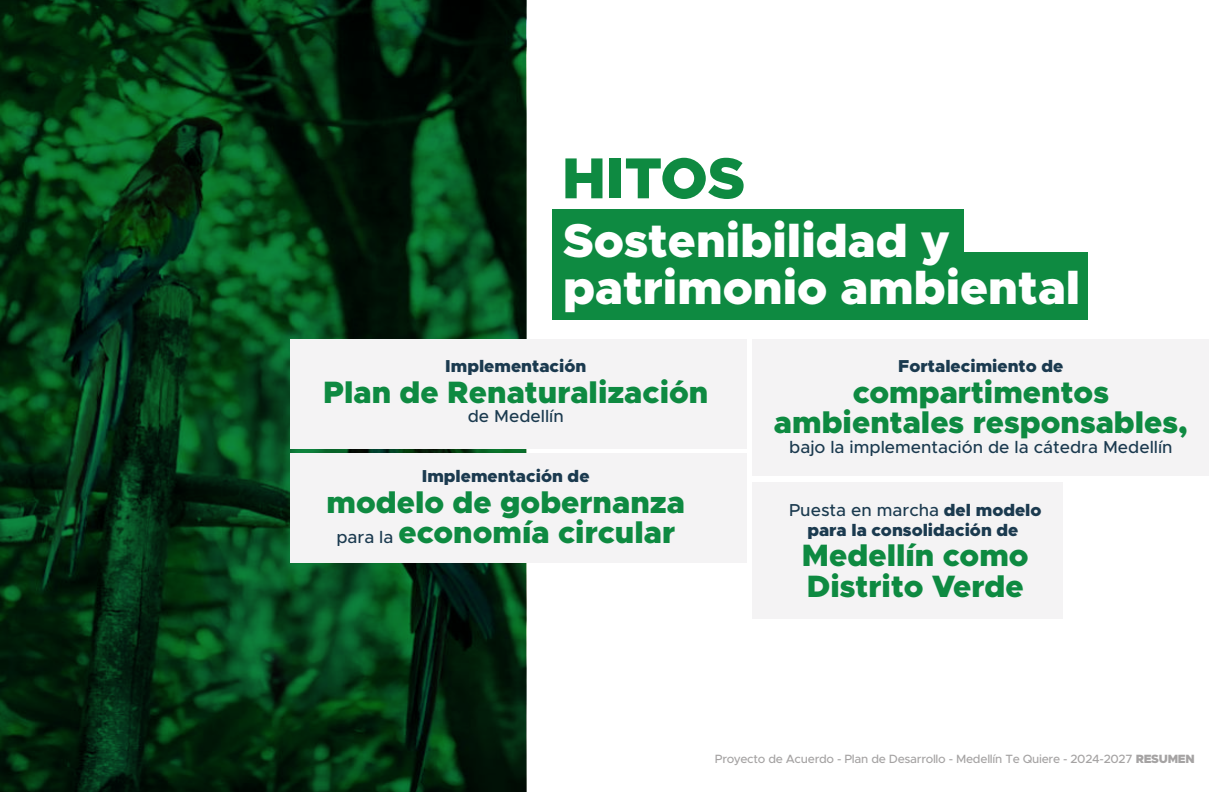
<style>
.page{position:relative;width:1224px;height:792px;background:#fff}
.page>*{position:absolute;margin:0;border:0;box-sizing:border-box;transform-origin:0 0}
.t1{font:900 58px "Metropolis";color:#0e8a41}
.t2{font:900 47.6px/46.8px "Metropolis";color:#fff}
.t3{font:900 31px/30.6px "Metropolis";color:#0e8a41;text-align:center}
.t4{font:900 17.4px/20px "Metropolis";color:#1b3a4f;text-align:center}
.t5{font:500 17.4px "Metropolis";color:#1b3a4f}
.t6{font:500 12px "Metropolis";letter-spacing:-.02em;color:#a5a3a3}
.s1{font-weight:500;font-size:17.4px;color:#1b3a4f}
.s2{font-weight:500}
.s3{font-weight:900}
</style>
<div class="page">
<svg style="left:0;top:0;width:526px;height:792px;background:#043414"></svg>
<div style="left:552px;top:209px;width:412px;height:68px;background:#0e8a41"></div>
<div style="left:552px;top:253px;width:536px;height:67px;background:#0e8a41"></div>
<div style="left:290px;top:339px;width:456px;height:109px;background:#f4f3f4"></div>
<div style="left:753px;top:339px;width:456px;height:137px;background:#f4f3f4"></div>
<div style="left:753px;top:482px;width:310px;height:137px;background:#f4f3f4"></div>
<div style="left:290px;top:454px;width:456px;height:109px;background:#f4f3f4"></div>
<h1 class="t1" style="left:562px;top:141px;width:185px">HITOS</h1>
<h2 class="t2" style="left:563px;top:217px;width:519px">Sostenibilidad y patrimonio ambiental</h2>
<p class="t4" style="left:445px;top:356px;width:143px">Implementación</p>
<p class="t3" style="left:323px;top:377px;width:387px">Plan de Renaturalización</p>
<p class="t5" style="left:468px;top:406px;width:98px">de Medellín</p>
<p class="t4" style="left:422px;top:466px;width:169px">Implementación de</p>
<p class="t3" style="left:327px;top:487px;width:360px">modelo de gobernanza <span class="s1">para la</span> economía circular</p>
<p class="t4" style="left:898px;top:356px;width:167px">Fortalecimiento de</p>
<p class="t3" style="left:774px;top:377px;width:416px">compartimentos ambientales responsables,</p>
<p class="t5" style="left:789px;top:436px;width:385px">bajo la implementación de la cátedra Medellín</p>
<p class="t4" style="left:789px;top:500px;width:254px"><span class="s2">Puesta en marcha</span> del modelo para la consolidación de</p>
<p class="t3" style="left:802px;top:540px;width:228px;text-align:left">Medellín como<br>Distrito Verde</p>
<p class="t6" style="left:715px;top:751px;width:481px">Proyecto de Acuerdo - Plan de Desarrollo - Medellín Te Quiere - 2024-2027 <span class="s3">RESUMEN</span></p>
</div>
